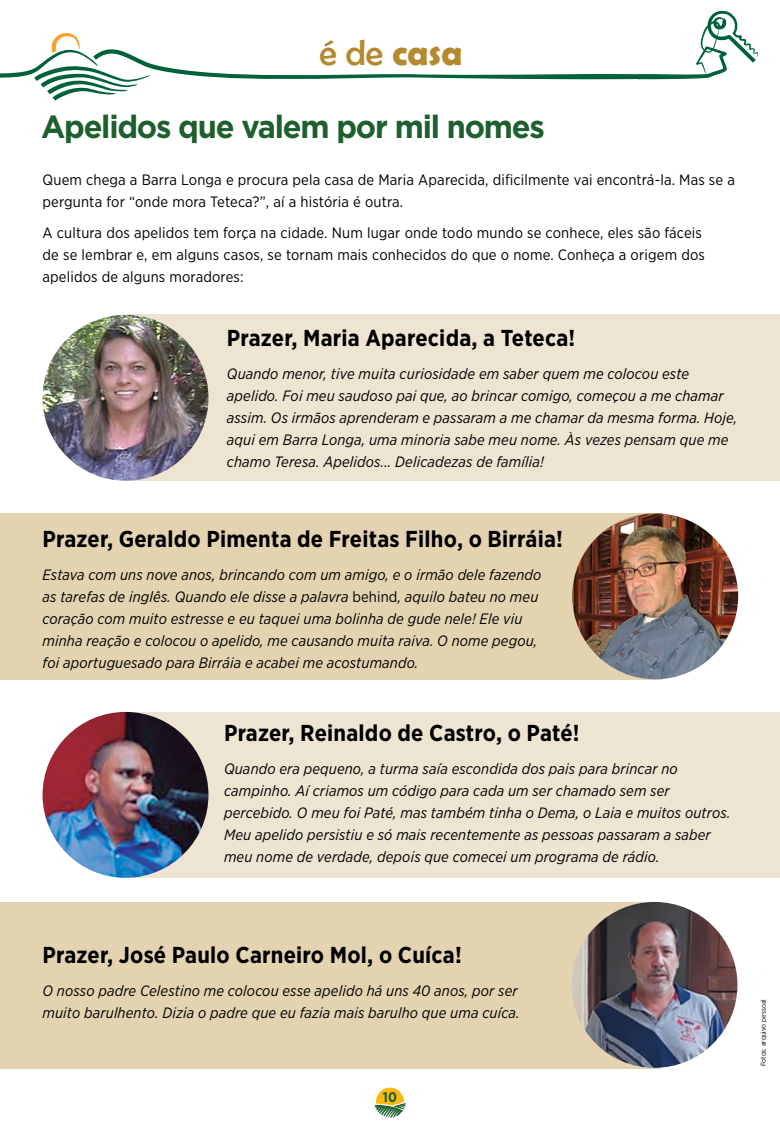
<style>
.page{position:relative;width:780px;height:1126px;background:#fff}
.page>*{position:absolute;margin:0;border:0;box-sizing:border-box;transform-origin:0 0}
.t1{font:700 36px "Berlin Sans FB Demi";color:#b5892d}
.t2{font:700 32px "Gotham";letter-spacing:-.04em;color:#1e5f2f;scale:.96 1}
.t3{font:700 23px "Gotham Narrow";letter-spacing:.01em;color:#000}
.t4{font:italic 15px/22px "Gotham Narrow";letter-spacing:.01em;color:#000}
.t5{font:15px/22px "Gotham Narrow";letter-spacing:.01em;color:#000}
.t6{font:700 14px "Gotham Narrow";color:#1e5f2f}
.t7{font:7px "Gotham Narrow";color:#000}
.s1{font-family:"Berlin Sans FB";font-weight:400}
.s2{font-style:normal}
</style>
<div class="page">
<svg style="left:0;top:11px;width:758px;height:90px"></svg>
<div style="left:0;top:901px;width:659px;height:166px;background:#e3d3b1"></div>
<div style="left:0;top:513px;width:662px;height:166px;background:#e3d3b1"></div>
<div style="left:126px;top:314px;width:654px;height:166px;background:#ede4d2"></div>
<div style="left:123px;top:711px;width:657px;height:166px;background:#ede4d2"></div>
<img style="left:43px;top:315px;width:165px;height:165px;border-radius:83px">
<img style="left:572px;top:513px;width:166px;height:166px;border-radius:83px">
<img style="left:43px;top:711px;width:165px;height:166px;border-radius:83px">
<img style="left:571px;top:901px;width:166px;height:166px;border-radius:83px">
<svg style="left:374px;top:1087px;width:32px;height:30px"></svg>
<h1 class="t1" style="left:319px;top:32px;width:144px"><span class="s1">é de</span> casa</h1>
<h2 class="t2" style="left:41px;top:105px;width:526px">Apelidos que valem por mil nomes</h2>
<p class="t5" style="left:43px;top:168px;width:694px">Quem chega a Barra Longa e procura pela casa de Maria Aparecida, dificilmente vai encontrá-la. Mas se a pergunta for “onde mora Teteca?”, aí a história é outra.</p>
<p class="t5" style="left:43px;top:221px;width:664px">A cultura dos apelidos tem força na cidade. Num lugar onde todo mundo se conhece, eles são fáceis de se lembrar e, em alguns casos, se tornam mais conhecidos do que o nome. Conheça a origem dos apelidos de alguns moradores:</p>
<h3 class="t3" style="left:227px;top:323px;width:350px">Prazer, Maria Aparecida, a Teteca!</h3>
<p class="t4" style="left:227px;top:363px;width:512px">Quando menor, tive muita curiosidade em saber quem me colocou este apelido. Foi meu saudoso pai que, ao brincar comigo, começou a me chamar assim. Os irmãos aprenderam e passaram a me chamar da mesma forma. Hoje, aqui em Barra Longa, uma minoria sabe meu nome. Às vezes pensam que me chamo Teresa. Apelidos... Delicadezas de família!</p>
<h3 class="t3" style="left:43px;top:523px;width:522px">Prazer, Geraldo Pimenta de Freitas Filho, o Birráia!</h3>
<p class="t4" style="left:43px;top:563px;width:500px">Estava com uns nove anos, brincando com um amigo, e o irmão dele fazendo as tarefas de inglês. Quando ele disse a palavra <span class="s2">behind</span>, aquilo bateu no meu coração com muito estresse e eu taquei uma bolinha de gude nele! Ele viu minha reação e colocou o apelido, me causando muita raiva. O nome pegou, foi aportuguesado para Birráia e acabei me acostumando.</p>
<h3 class="t3" style="left:224px;top:718px;width:357px">Prazer, Reinaldo de Castro, o Paté!</h3>
<p class="t4" style="left:224px;top:757px;width:508px">Quando era pequeno, a turma saía escondida dos pais para brincar no campinho. Aí criamos um código para cada um ser chamado sem ser percebido. O meu foi Paté, mas também tinha o Dema, o Laia e muitos outros.<br>Meu apelido persistiu e só mais recentemente as pessoas passaram a saber meu nome de verdade, depois que comecei um programa de rádio.</p>
<h3 class="t3" style="left:43px;top:939px;width:421px">Prazer, José Paulo Carneiro Mol, o Cuíca!</h3>
<p class="t4" style="left:43px;top:979px;width:478px">O nosso padre Celestino me colocou esse apelido há uns 40 anos, por ser muito barulhento. Dizia o padre que eu fazia mais barulho que uma cuíca.</p>
<p class="t6" style="left:383px;top:1088px;width:16px">10</p>
<p class="t7" style="left:758px;top:1066px;width:69px;rotate:-90deg">Fotos: arquivo pessoal</p>
</div>
